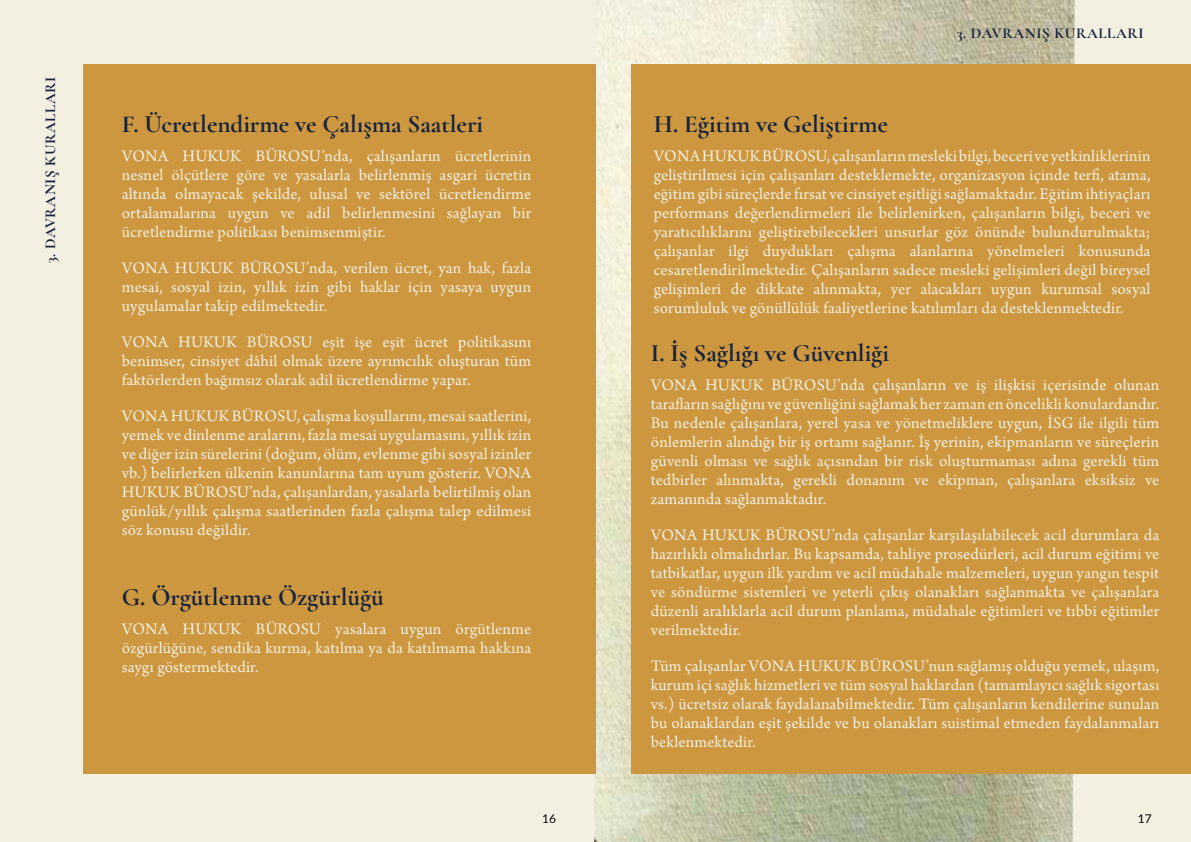
<style>
.page{position:relative;width:1191px;height:842px;background:#f3f0e2}
.page>*{position:absolute;margin:0;border:0;box-sizing:border-box;transform-origin:0 0}
.t1{font:700 25px "Cormorant Garamond";color:#17233d}
.t2{font:17px/19px "Arno Pro";letter-spacing:.01em;color:#f3f0e2;text-align:justify}
.t3{font:700 15px "Cormorant Garamond";letter-spacing:.04em;color:#17233d}
.t4{font:12px "Lato";color:#000}
</style>
<div class="page">
<img style="left:594px;top:0;width:480px;height:842px">
<div style="left:83px;top:64px;width:512px;height:710px;background:#cd973f"></div>
<div style="left:631px;top:64px;width:560px;height:710px;background:#cd973f"></div>
<p class="t3" style="left:41px;top:263px;width:188px;rotate:-90deg">3. DAVRANIŞ KURALLARI</p>
<p class="t3" style="left:957px;top:24px;width:188px">3. DAVRANIŞ KURALLARI</p>
<h1 class="t1" style="left:122px;top:109px;width:363px">F. Ücretlendirme ve Çalışma Saatleri</h1>
<p class="t2" style="left:122px;top:147px;width:411px">VONA HUKUK BÜROSU’nda, çalışanların ücretlerinin nesnel ölçütlere göre ve yasalarla belirlenmiş asgari ücretin altında olmayacak şekilde, ulusal ve sektörel ücretlendirme ortalamalarına uygun ve adil belirlenmesini sağlayan bir ücretlendirme politikası benimsenmiştir.</p>
<p class="t2" style="left:122px;top:259px;width:411px">VONA HUKUK BÜROSU’nda, verilen ücret, yan hak, fazla mesai, sosyal izin, yıllık izin gibi haklar için yasaya uygun uygulamalar takip edilmektedir.</p>
<p class="t2" style="left:122px;top:333px;width:411px">VONA HUKUK BÜROSU eşit işe eşit ücret politikasını benimser, cinsiyet dâhil olmak üzere ayrımcılık oluşturan tüm faktörlerden bağımsız olarak adil ücretlendirme yapar.</p>
<p class="t2" style="left:122px;top:407px;width:411px">VONA HUKUK BÜROSU, çalışma koşullarını, mesai saatlerini, yemek ve dinlenme aralarını, fazla mesai uygulamasını, yıllık izin ve diğer izin sürelerini (doğum, ölüm, evlenme gibi sosyal izinler vb.) belirlerken ülkenin kanunlarına tam uyum gösterir. VONA HUKUK BÜROSU’nda, çalışanlardan, yasalarla belirtilmiş olan günlük/yıllık çalışma saatlerinden fazla çalışma talep edilmesi söz konusu değildir.</p>
<h1 class="t1" style="left:122px;top:582px;width:263px">G. Örgütlenme Özgürlüğü</h1>
<p class="t2" style="left:122px;top:620px;width:411px">VONA HUKUK BÜROSU yasalara uygun örgütlenme özgürlüğüne, sendika kurma, katılma ya da katılmama hakkına saygı göstermektedir.</p>
<h1 class="t1" style="left:654px;top:109px;width:236px">H. Eğitim ve Geliştirme</h1>
<p class="t2" style="left:653px;top:147px;width:498px">VONA HUKUK BÜROSU, çalışanların mesleki bilgi, beceri ve yetkinliklerinin geliştirilmesi için çalışanları desteklemekte, organizasyon içinde terfi, atama, eğitim gibi süreçlerde fırsat ve cinsiyet eşitliği sağlamaktadır. Eğitim ihtiyaçları performans değerlendirmeleri ile belirlenirken, çalışanların bilgi, beceri ve yaratıcılıklarını geliştirebilecekleri unsurlar göz önünde bulundurulmakta; çalışanlar ilgi duydukları çalışma alanlarına yönelmeleri konusunda cesaretlendirilmektedir. Çalışanların sadece mesleki gelişimleri değil bireysel gelişimleri de dikkate alınmakta, yer alacakları uygun kurumsal sosyal sorumluluk ve gönüllülük faaliyetlerine katılımları da desteklenmektedir.</p>
<h1 class="t1" style="left:651px;top:337px;width:240px">I. İş Sağlığı ve Güvenliği</h1>
<p class="t2" style="left:651px;top:376px;width:510px">VONA HUKUK BÜROSU’nda çalışanların ve iş ilişkisi içerisinde olunan tarafların sağlığını ve güvenliğini sağlamak her zaman en öncelikli konulardandır.<br>Bu nedenle çalışanlara, yerel yasa ve yönetmeliklere uygun, İSG ile ilgili tüm önlemlerin alındığı bir iş ortamı sağlanır. İş yerinin, ekipmanların ve süreçlerin güvenli olması ve sağlık açısından bir risk oluşturmaması adına gerekli tüm tedbirler alınmakta, gerekli donanım ve ekipman, çalışanlara eksiksiz ve zamanında sağlanmaktadır.</p>
<p class="t2" style="left:651px;top:526px;width:510px">VONA HUKUK BÜROSU’nda çalışanlar karşılaşılabilecek acil durumlara da hazırlıklı olmalıdırlar. Bu kapsamda, tahliye prosedürleri, acil durum eğitimi ve tatbikatlar, uygun ilk yardım ve acil müdahale malzemeleri, uygun yangın tespit ve söndürme sistemleri ve yeterli çıkış olanakları sağlanmakta ve çalışanlara düzenli aralıklarla acil durum planlama, müdahale eğitimleri ve tıbbi eğitimler verilmektedir.</p>
<p class="t2" style="left:651px;top:657px;width:510px">Tüm çalışanlar VONA HUKUK BÜROSU’nun sağlamış olduğu yemek, ulaşım, kurum içi sağlık hizmetleri ve tüm sosyal haklardan (tamamlayıcı sağlık sigortası vs.) ücretsiz olarak faydalanabilmektedir. Tüm çalışanların kendilerine sunulan bu olanaklardan eşit şekilde ve bu olanakları suistimal etmeden faydalanmaları beklenmektedir.</p>
<p class="t4" style="left:542px;top:810px;width:15px">16</p>
<p class="t4" style="left:1137px;top:810px;width:15px">17</p>
</div>
